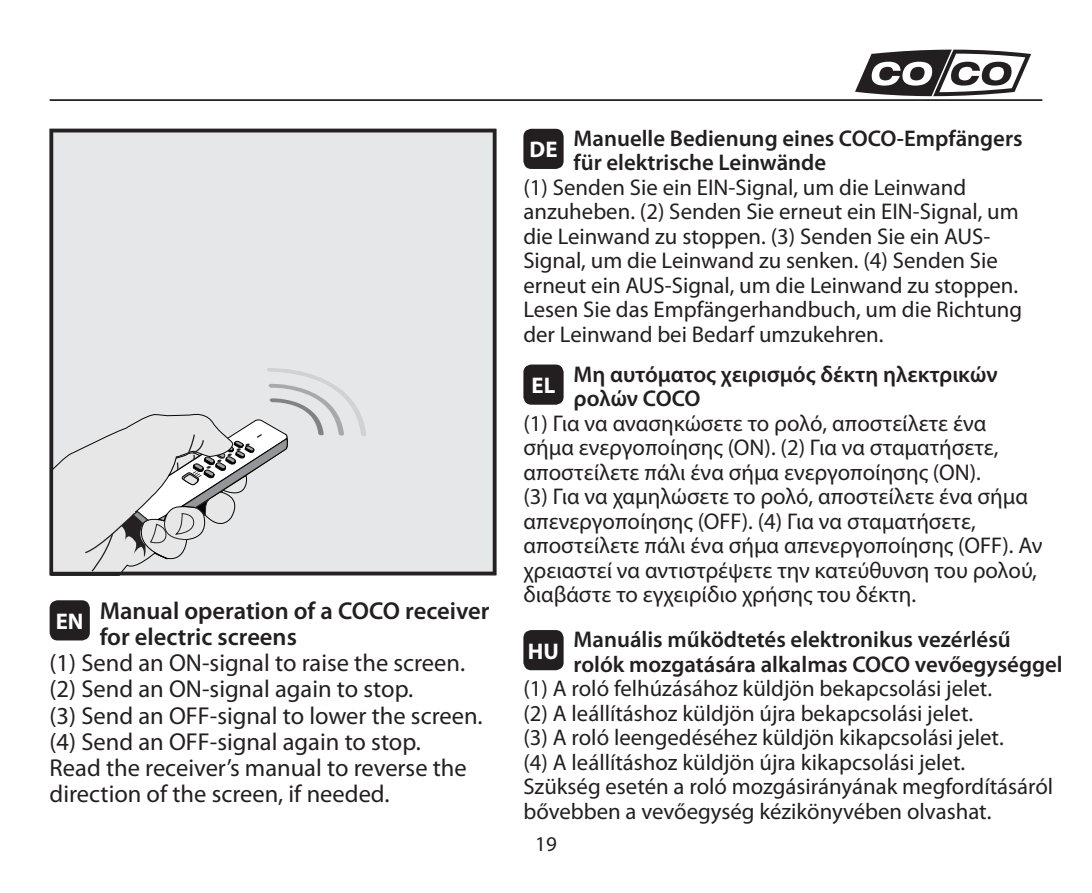
<style>
.page{position:relative;width:1092px;height:893px;background:#fff}
.page>*{position:absolute;margin:0;border:0;box-sizing:border-box;transform-origin:0 0}
.t1{font:24.5px/26.2px "Myriad Pro";color:#231f20}
.t2{font:600 24.5px/26.2px "Myriad Pro";color:#231f20}
.t3{font:22.75px/24.5px "Myriad Pro";color:#231f20}
.t4{font:600 22.75px/24.5px "Myriad Pro";color:#231f20}
.t5{font:700 22.75px "Myriad Pro";color:#fff}
.t6{font:21px "Myriad Pro";color:#231f20}
</style>
<div class="page">
<svg style="left:855px;top:50px;width:176px;height:46px"></svg>
<hr style="left:50px;top:99px;width:992px;height:2px;background:#231f20">
<svg style="left:50px;top:129px;width:446px;height:446px;fill:#e6e7e9"></svg>
<div style="left:50px;top:600px;width:40px;height:40px;background:#231f20;border-radius:8px"></div>
<div style="left:523px;top:630px;width:40px;height:40px;background:#231f20;border-radius:8px"></div>
<div style="left:523px;top:365px;width:40px;height:40px;background:#231f20;border-radius:8px"></div>
<div style="left:523px;top:129px;width:40px;height:40px;background:#231f20;border-radius:8px"></div>
<p class="t2" style="left:100px;top:597px;width:391px">Manual operation of a COCO receiver for electric screens</p>
<p class="t1" style="left:50px;top:649px;width:434px">(1) Send an ON-signal to raise the screen. (2) Send an ON-signal again to stop.<br>(3) Send an OFF-signal to lower the screen. (4) Send an OFF-signal again to stop.<br>Read the receiver’s manual to reverse the direction of the screen, if needed.</p>
<p class="t5" style="left:56px;top:606px;width:29px">EN</p>
<p class="t4" style="left:573px;top:125px;width:450px">Manuelle Bedienung eines COCO-Empfängers für elektrische Leinwände</p>
<p class="t3" style="left:523px;top:175px;width:500px">(1) Senden Sie ein EIN-Signal, um die Leinwand anzuheben. (2) Senden Sie erneut ein EIN-Signal, um die Leinwand zu stoppen. (3) Senden Sie ein AUS-Signal, um die Leinwand zu senken. (4) Senden Sie erneut ein AUS-Signal, um die Leinwand zu stoppen.<br>Lesen Sie das Empfängerhandbuch, um die Richtung der Leinwand bei Bedarf umzukehren.</p>
<p class="t5" style="left:529px;top:135px;width:29px">DE</p>
<p class="t4" style="left:573px;top:361px;width:425px">Μη αυτόματος χειρισμός δέκτη ηλεκτρικών ρολών COCO</p>
<p class="t3" style="left:523px;top:410px;width:520px">(1) Για να ανασηκώσετε το ρολό, αποστείλετε ένα σήμα ενεργοποίησης (ON). (2) Για να σταματήσετε, αποστείλετε πάλι ένα σήμα ενεργοποίησης (ON).<br>(3) Για να χαμηλώσετε το ρολό, αποστείλετε ένα σήμα απενεργοποίησης (OFF). (4) Για να σταματήσετε, αποστείλετε πάλι ένα σήμα απενεργοποίησης (OFF). Αν χρειαστεί να αντιστρέψετε την κατεύθυνση του ρολού, διαβάστε το εγχειρίδιο χρήσης του δέκτη.</p>
<p class="t5" style="left:531px;top:371px;width:25px">EL</p>
<p class="t4" style="left:573px;top:627px;width:490px">Manuális működtetés elektronikus vezérlésű rolók mozgatására alkalmas COCO vevőegységgel</p>
<p class="t3" style="left:523px;top:676px;width:531px">(1) A roló felhúzásához küldjön bekapcsolási jelet.<br>(2) A leállításhoz küldjön újra bekapcsolási jelet.<br>(3) A roló leengedéséhez küldjön kikapcsolási jelet.<br>(4) A leállításhoz küldjön újra kikapcsolási jelet.<br>Szükség esetén a roló mozgásirányának megfordításáról bővebben a vevőegység kézikönyvében olvashat.</p>
<p class="t5" style="left:528px;top:636px;width:33px">HU</p>
<p class="t6" style="left:535px;top:831px;width:23px">19</p>
</div>
